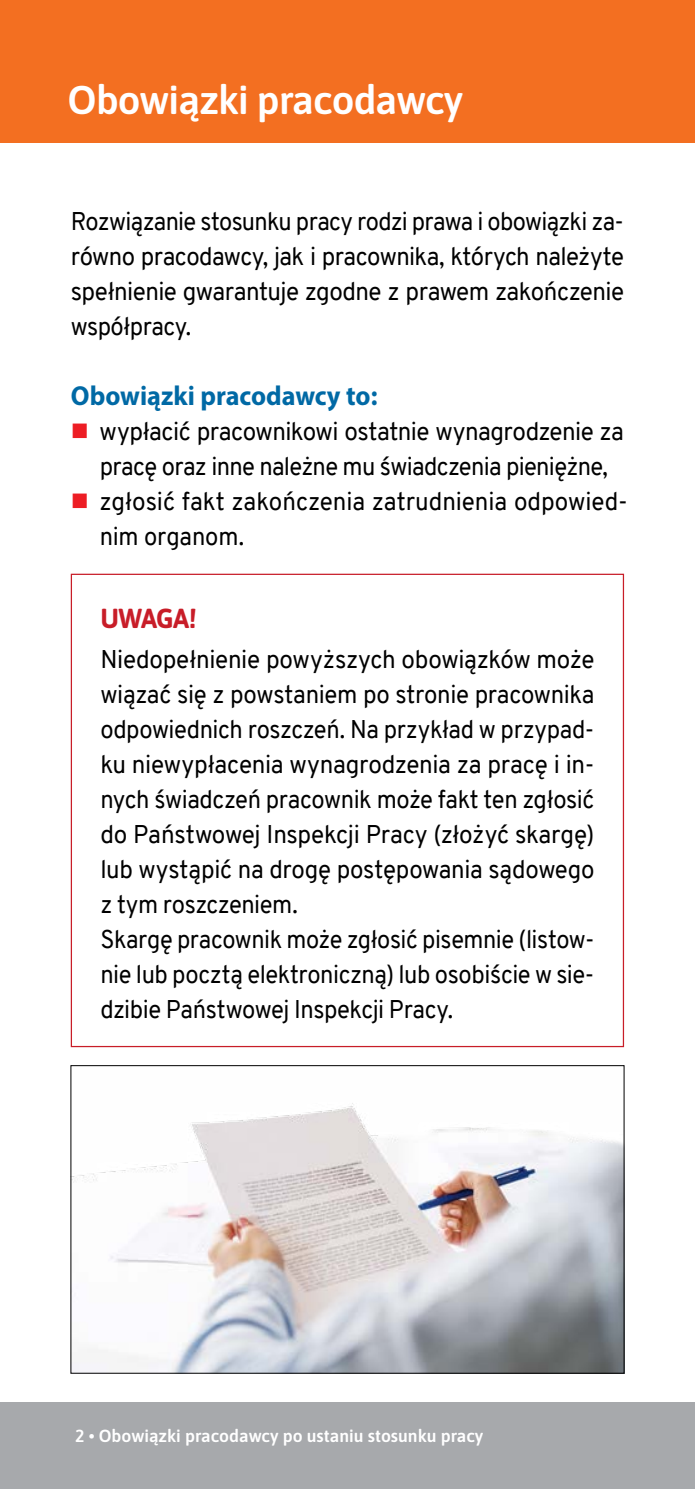
<style>
.page{position:relative;width:695px;height:1489px;background:#fff}
.page>*{position:absolute;margin:0;border:0;box-sizing:border-box;transform-origin:0 0}
.t1{font:600 40px "Asap";letter-spacing:-.02em;color:#fff}
.t2{font:700 27.5px "Myriad Pro";color:#0069a5;scale:.95 1}
.t3{font:700 27.5px "Asap";letter-spacing:-.03em;color:#c81d28;scale:.95 1}
.t4{font:25px/35px "Overpass";letter-spacing:-.015em;color:#000}
.t5{font:25px/35px "Overpass";letter-spacing:-.015em;color:#000;text-align:justify;scale:.94 1}
.t6{font:600 17.5px "Asap";color:#fff}
.s1{color:#ed1d24}
</style>
<div class="page">
<div style="left:0;top:1402px;width:694px;height:86px;background:#a7a9ac"></div>
<div style="left:0;top:0;width:694px;height:142px;background:#f36f21"></div>
<img style="left:73px;top:1103px;width:549px;height:268px">
<div style="left:71px;top:1065px;width:553px;height:308px;border:1px solid #000"></div>
<h1 class="t1" style="left:68px;top:72px;width:397px">Obowiązki pracodawcy</h1>
<p class="t5" style="left:71px;top:204px;width:590px">Rozwiązanie stosunku pracy rodzi prawa i obowiązki za&shy;równo pracodawcy, jak i pracownika, których należyte spełnienie gwarantuje zgodne z prawem zakończenie współpracy.</p>
<p class="t2" style="left:71px;top:378px;width:324px">Obowiązki pracodawcy to:</p>
<p class="t4" style="left:71px;top:414px;width:554px;text-align:center"><span class="s1">■</span> wypłacić pracownikowi ostatnie wynagrodzenie za pracę oraz inne należne mu świadczenia pieniężne,</p>
<p class="t4" style="left:100px;top:484px;width:529px;text-indent:-29px"><span class="s1">■</span> zgłosić fakt zakończenia zatrudnienia odpowied&shy;nim organom.</p>
<p class="t3" style="left:100px;top:599px;width:103px">UWAGA!</p>
<p class="t4" style="left:100px;top:642px;width:495px">Niedopełnienie powyższych obowiązków może wiązać się z powstaniem po stronie pracownika odpowiednich roszczeń. Na przykład w przypad&shy;ku niewypłacenia wynagrodzenia za pracę i in&shy;nych świadczeń pracownik może fakt ten zgłosić do Państwowej Inspekcji Pracy (złożyć skargę) lub wystąpić na drogę postępowania sądowego z tym roszczeniem.<br>Skargę pracownik może zgłosić pisemnie (listow&shy;nie lub pocztą elektroniczną) lub osobiście w sie&shy;dzibie Państwowej Inspekcji Pracy.</p>
<p class="t6" style="left:75px;top:1423px;width:409px">2 • Obowiązki pracodawcy po ustaniu stosunku pracy</p>
</div>
